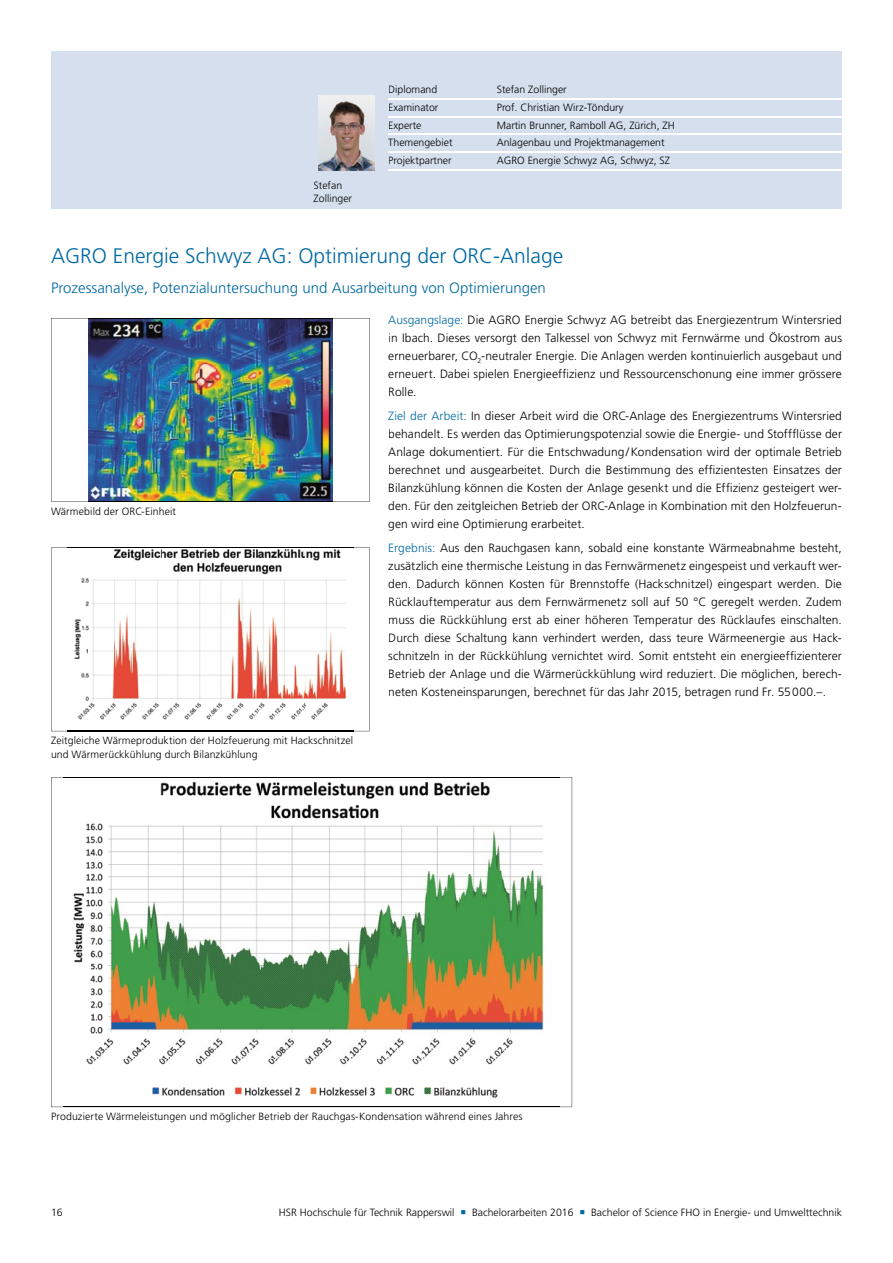
<style>
.page{position:relative;width:893px;height:1263px;background:#fff}
.page>*{position:absolute;margin:0;border:0;box-sizing:border-box;transform-origin:0 0}
.t1{font:300 21px "Frutiger LT Pro";color:#0069a1}
.t2{font:300 15px "Frutiger LT Pro";color:#0069a1}
.t3{font:300 12px/18px "Frutiger LT Pro";letter-spacing:.005em;color:#000;text-align:justify}
.t4{font:300 10.5px/13.5px "Frutiger LT Pro";color:#000}
.s1{color:#0069a1}
</style>
<div class="page">
<div style="left:51px;top:51px;width:791px;height:157px;background:#d5dfee"></div>
<img style="left:51px;top:318px;width:319px;height:184px">
<svg style="left:51px;top:547px;width:319px;height:184px"></svg>
<svg style="left:51px;top:777px;width:521px;height:330px"></svg>
<hr style="left:388px;top:98px;width:454px;height:1px;background:#fff">
<hr style="left:388px;top:116px;width:454px;height:1px;background:#fff">
<hr style="left:388px;top:134px;width:454px;height:1px;background:#fff">
<hr style="left:388px;top:151px;width:454px;height:2px;background:#fff">
<hr style="left:388px;top:169px;width:454px;height:1px;background:#fff">
<img style="left:318px;top:95px;width:56px;height:75px">
<p class="t4" style="left:314px;top:178px;width:40px">Stefan<br>Zollinger</p>
<p class="t4" style="left:388px;top:83px;width:51px">Diplomand</p>
<p class="t4" style="left:497px;top:83px;width:72px">Stefan Zollinger</p>
<p class="t4" style="left:388px;top:101px;width:52px">Examinator</p>
<p class="t4" style="left:497px;top:101px;width:128px">Prof. Christian Wirz-Töndury</p>
<p class="t4" style="left:388px;top:118px;width:35px">Experte</p>
<p class="t4" style="left:497px;top:118px;width:180px">Martin Brunner, Ramboll AG, Zürich, ZH</p>
<p class="t4" style="left:388px;top:136px;width:66px">Themengebiet</p>
<p class="t4" style="left:497px;top:136px;width:169px">Anlagenbau und Projektmanagement</p>
<p class="t4" style="left:388px;top:154px;width:65px">Projektpartner</p>
<p class="t4" style="left:497px;top:154px;width:175px">AGRO Energie Schwyz AG, Schwyz, SZ</p>
<h1 class="t1" style="left:51px;top:243px;width:514px">AGRO Energie Schwyz AG: Optimierung der ORC-Anlage</h1>
<p class="t2" style="left:51px;top:279px;width:496px">Prozessanalyse, Potenzialuntersuchung und Ausarbeitung von Optimierungen</p>
<p class="t4" style="left:51px;top:504px;width:127px">Wärmebild der ORC-Einheit</p>
<p class="t4" style="left:51px;top:734px;width:304px">Zeitgleiche Wärmeproduktion der Holzfeuerung mit Hackschnitzel und Wärmerückkühlung durch Bilanzkühlung</p>
<p class="t3" style="left:388px;top:311px;width:455px"><span class="s1">Ausgangslage:</span> Die AGRO Energie Schwyz AG betreibt das Energiezentrum Wintersried in Ibach. Dieses versorgt den Talkessel von Schwyz mit Fernwärme und Ökostrom aus erneuerbarer, CO<sub>2</sub>-neutraler Energie. Die Anlagen werden kontinuierlich ausgebaut und erneuert. Dabei spielen Energieeffizienz und Ressourcenschonung eine immer grössere Rolle.</p>
<p class="t3" style="left:388px;top:407px;width:455px"><span class="s1">Ziel der Arbeit:</span> In dieser Arbeit wird die ORC-Anlage des Energiezentrums Wintersried behandelt. Es werden das Optimierungspotenzial sowie die Energie- und Stoffflüsse der Anlage dokumentiert. Für die Entschwadung / Kondensation wird der optimale Betrieb berechnet und ausgearbeitet. Durch die Bestimmung des effizientesten Einsatzes der Bilanzkühlung können die Kosten der Anlage gesenkt und die Effizienz gesteigert wer&shy;den. Für den zeitgleichen Betrieb der ORC-Anlage in Kombination mit den Holzfeuerun&shy;gen wird eine Optimierung erarbeitet.</p>
<p class="t3" style="left:388px;top:539px;width:455px"><span class="s1">Ergebnis:</span> Aus den Rauchgasen kann, sobald eine konstante Wärmeabnahme besteht, zusätzlich eine thermische Leistung in das Fernwärmenetz eingespeist und verkauft wer&shy;den. Dadurch können Kosten für Brennstoffe (Hackschnitzel) eingespart werden. Die Rücklauftemperatur aus dem Fernwärmenetz soll auf 50 °C geregelt werden. Zudem muss die Rückkühlung erst ab einer höheren Temperatur des Rücklaufes einschalten.<br>Durch diese Schaltung kann verhindert werden, dass teure Wärmeenergie aus Hack&shy;schnitzeln in der Rückkühlung vernichtet wird. Somit entsteht ein energieeffizienterer Betrieb der Anlage und die Wärmerückkühlung wird reduziert. Die möglichen, berech&shy;neten Kosteneinsparungen, berechnet für das Jahr 2015, betragen rund Fr. 55 000.–.</p>
<p class="t4" style="left:51px;top:1110px;width:473px">Produzierte Wärmeleistungen und möglicher Betrieb der Rauchgas-Kondensation während eines Jahres</p>
<p class="t4" style="left:51px;top:1206px;width:13px">16</p>
<p class="t4" style="left:279px;top:1206px;width:564px">HSR Hochschule für Technik Rapperswil <span class="s1">○</span> Bachelorarbeiten 2016 <span class="s1">○</span> Bachelor of Science FHO in Energie- und Umwelttechnik</p>
</div>
